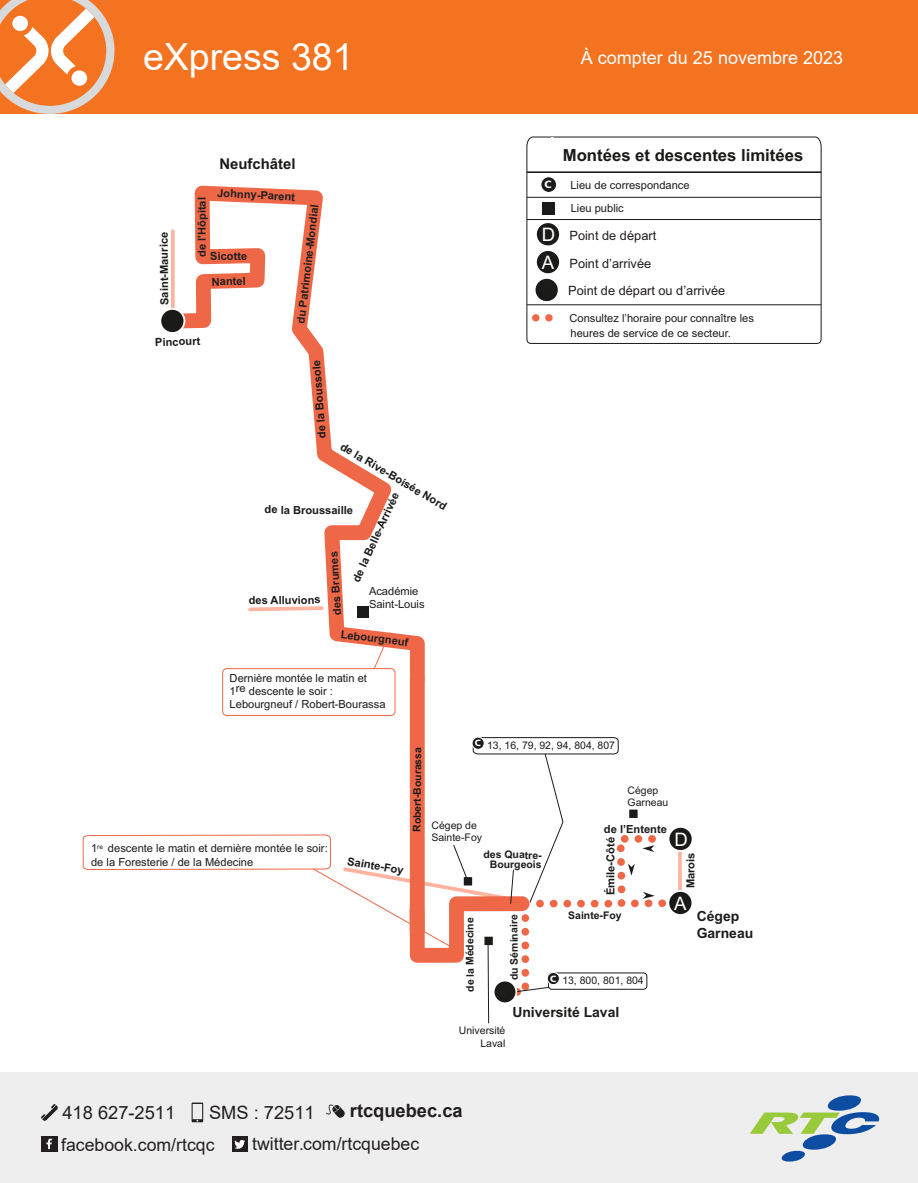
<style>
.page{position:relative;width:918px;height:1183px;background:#fff}
.page>*{position:absolute;margin:0;border:0;box-sizing:border-box;transform-origin:0 0}
.t1{font:37.5px "Arial";color:#fff}
.t2{font:18.6px/27.8px "Arial";color:#fff}
.t3{font:18.3px "Arial";color:#231f20}
.t4{font:700 18.3px "Arial";color:#231f20}
.t5{font:18px "Arial";color:#fff}
.t6{font:17.7px "Arial";color:#231f20}
.t7{font:700 16.65px "Arial";color:#1a1a19}
.t8{font:700 14.85px "Arial";color:#1a1a19}
.t9{font:700 13.95px/16.6px "Arial";letter-spacing:-.005em;color:#1b1b1a}
.t10{font:12.75px/27.9px "Arial";color:#211d1e}
.t11{font:11.1px/23px "Arial";color:#1b1b1a}
.t12{font:700 11.1px "Arial";letter-spacing:-.01em;color:#1a1a19}
.t13{font:11.1px/13px "Arial";color:#1a1a19}
.t14{font:700 11.1px "Arial";letter-spacing:-.005em;color:#231f20}
.t15{font:10.5px/12.1px "Arial";letter-spacing:-.005em;color:#1b1b1a}
.t16{font:700 10.5px/9.8px "Arial";letter-spacing:-.01em;color:#1b1b1a;text-align:right}
.t17{font:900 10.5px "Frutiger LT";color:#fff}
</style>
<div class="page">
<div style="left:0;top:1071px;width:918px;height:111px;background:#eeeeef"></div>
<svg style="left:41px;top:1104px;width:17px;height:16px"></svg>
<svg style="left:192px;top:1102px;width:11px;height:19px"></svg>
<svg style="left:326px;top:1104px;width:19px;height:13px"></svg>
<div style="left:232px;top:1136px;width:16px;height:15px;background:#231f20"></div>
<svg style="left:234px;top:1140px;width:11px;height:8px"></svg>
<div style="left:41px;top:1135px;width:16px;height:16px;background:#231f20"></div>
<svg style="left:46px;top:1138px;width:6px;height:10px"></svg>
<svg style="left:750px;top:1095px;width:130px;height:66px"></svg>
<div style="left:0;top:0;width:918px;height:114px;background:#f47321"></div>
<svg style="left:0;top:0;width:115px;height:114px"></svg>
<svg style="left:171px;top:185px;width:221px;height:446px"></svg>
<div style="left:160px;top:309px;width:24px;height:24px;background:#1a1a19;border-radius:50%"></div>
<div style="left:159px;top:308px;width:26px;height:26px;border:2px solid #fff;border-radius:50%"></div>
<div style="left:357px;top:606px;width:11px;height:11px;background:#1a1a19"></div>
<svg style="left:526px;top:136px;width:296px;height:208px"></svg>
<hr style="left:527px;top:197px;width:294px;height:1px;background:#1b1b1a">
<hr style="left:527px;top:219px;width:294px;height:1px;background:#1b1b1a">
<hr style="left:527px;top:304px;width:294px;height:1px;background:#1b1b1a">
<div style="left:542px;top:202px;width:13px;height:12px;background:#1b1b1a"></div>
<hr style="left:527px;top:172px;width:294px;height:1px;background:#1b1b1a">
<div style="left:541px;top:177px;width:16px;height:15px;background:#1b1b1a;border-radius:50%"></div>
<div style="left:540px;top:176px;width:17px;height:17px;border:1px solid #fff;border-radius:50%"></div>
<svg style="left:536px;top:314px;width:26px;height:7px"></svg>
<hr style="left:678px;top:848px;width:4px;height:50px;background:#ffbaa8">
<svg style="left:540px;top:137px;width:20px;height:11px"></svg>
<svg style="left:83px;top:631px;width:584px;height:392px"></svg>
<div style="left:548px;top:972px;width:99px;height:17px;border:1px solid #1b1b1a;border-radius:3px"></div>
<div style="left:547px;top:972px;width:12px;height:12px;background:#1b1b1a;border-radius:50%"></div>
<div style="left:547px;top:971px;width:13px;height:13px;border:1px solid #fff;border-radius:50%"></div>
<div style="left:668px;top:826px;width:25px;height:24px;background:#1a1a19;border-radius:50%"></div>
<div style="left:668px;top:825px;width:26px;height:26px;border:2px solid #fff;border-radius:50%"></div>
<div style="left:668px;top:890px;width:24px;height:24px;background:#1a1a19;border-radius:50%"></div>
<div style="left:667px;top:889px;width:26px;height:26px;border:2px solid #fff;border-radius:50%"></div>
<div style="left:536px;top:222px;width:24px;height:24px;background:#1a1a19;border-radius:50%"></div>
<div style="left:535px;top:221px;width:26px;height:26px;border:2px solid #fff;border-radius:50%"></div>
<div style="left:536px;top:250px;width:24px;height:24px;background:#1a1a19;border-radius:50%"></div>
<div style="left:535px;top:249px;width:26px;height:26px;border:2px solid #fff;border-radius:50%"></div>
<div style="left:535px;top:278px;width:24px;height:24px;background:#1a1a19;border-radius:50%"></div>
<div style="left:534px;top:277px;width:26px;height:26px;border:2px solid #fff;border-radius:50%"></div>
<p class="t1" style="left:143px;top:31px;width:212px">eXpress 381</p>
<p class="t12" style="left:156px;top:305px;width:75px;rotate:-90deg">Saint-Maurice</p>
<p class="t8" style="left:220px;top:154px;width:77px">Neufchâtel</p>
<p class="t14" style="left:218px;top:185px;width:79px;rotate:3deg">Johnny-Parent</p>
<p class="t14" style="left:194px;top:257px;width:61px;rotate:-90deg">de l'Hôpital</p>
<p class="t14" style="left:293px;top:322px;width:122px;rotate:-83deg">du Patrimoine-Mondial</p>
<p class="t14" style="left:210px;top:248px;width:39px;rotate:-1deg">Sicotte</p>
<p class="t14" style="left:212px;top:273px;width:36px;rotate:-1deg">Nantel</p>
<p class="t12" style="left:155px;top:334px;width:47px;rotate:-2deg">Pincourt</p>
<p class="t12" style="left:314px;top:439px;width:80px;rotate:-94deg">de la Boussole</p>
<p class="t12" style="left:345px;top:439px;width:123px;rotate:30deg">de la Rive-Boisée Nord</p>
<p class="t12" style="left:348px;top:577px;width:99px;rotate:-65deg">de la Belle-Arrivée</p>
<p class="t12" style="left:265px;top:502px;width:90px">de la Broussaille</p>
<p class="t14" style="left:329px;top:615px;width:65px;rotate:-93deg">des Brumes</p>
<p class="t13" style="left:369px;top:584px;width:57px">Académie<br>Saint-Louis</p>
<p class="t12" style="left:249px;top:592px;width:73px;rotate:-1deg">des Alluvions</p>
<p class="t14" style="left:342px;top:626px;width:70px;rotate:7deg">Lebourgneuf</p>
<p class="t13" style="left:230px;top:671px;width:157px">Dernière montée le matin et<br>1re descente le soir :<br>Lebourgneuf / Robert-Bourassa</p>
<p class="t5" style="left:581px;top:45px;width:264px">À compter du 25 novembre 2023</p>
<p class="t17" style="left:545px;top:178px;width:8px">C</p>
<p class="t2" style="left:542px;top:220px;width:15px">D<br>A</p>
<p class="t7" style="left:563px;top:143px;width:242px">Montées et descentes limitées</p>
<p class="t11" style="left:570px;top:173px;width:121px">Lieu de correspondance<br>Lieu public</p>
<p class="t10" style="left:570px;top:221px;width:88px">Point de départ<br>Point d’arrivée</p>
<p class="t10" style="left:568px;top:277px;width:159px">Point de départ ou d’arrivée</p>
<p class="t11" style="left:569px;top:311px;width:186px;line-height:14.9px">Consultez l’horaire pour connaître les heures de service de ce secteur.</p>
<p class="t11" style="left:91px;top:841px;width:238px;line-height:13.4px">1<sup>re</sup> descente le matin et dernière montée le soir: de la Foresterie / de la Médecine</p>
<p class="t16" style="left:413px;top:831px;width:86px;rotate:-90deg">Robert-Bourassa</p>
<p class="t12" style="left:349px;top:852px;width:58px;rotate:10deg">Sainte-Foy</p>
<p class="t15" style="left:475px;top:738px;width:142px"><sup>C</sup> 13, 16, 79, 92, 94, 804, 807</p>
<p class="t15" style="left:628px;top:783px;width:42px;line-height:12.6px">Cégep<br>Garneau</p>
<p class="t15" style="left:431px;top:818px;width:52px">Cégep de<br>Sainte-Foy</p>
<p class="t16" style="left:484px;top:849px;width:60px">des Quatre-<br>Bourgeois</p>
<p class="t16" style="left:465px;top:991px;width:76px;rotate:-90deg">de al Médecine</p>
<p class="t16" style="left:509px;top:979px;width:67px;rotate:-90deg">du Séminaire</p>
<p class="t12" style="left:604px;top:820px;width:65px">de l’Entente</p>
<p class="t2" style="left:674px;top:824px;width:15px">D</p>
<p class="t12" style="left:603px;top:895px;width:60px;rotate:-90deg">Émile-Côté</p>
<p class="t12" style="left:683px;top:888px;width:37px;rotate:-90deg">Marois</p>
<p class="t2" style="left:674px;top:888px;width:14px">A</p>
<p class="t9" style="left:697px;top:907px;width:58px">Cégep<br>Garneau</p>
<p class="t16" style="left:568px;top:910px;width:55px">Sainte-Foy</p>
<p class="t15" style="left:550px;top:974px;width:95px"><sup>C</sup> 13, 800, 801, 804</p>
<p class="t15" style="left:459px;top:1024px;width:48px;text-align:right">Université<br>Laval</p>
<p class="t9" style="left:512px;top:1003px;width:109px">Université Laval</p>
<h3 class="t3" style="left:62px;top:1099px;width:114px">418 627-2511</h3>
<h3 class="t3" style="left:209px;top:1099px;width:107px">SMS : 72511</h3>
<h3 class="t4" style="left:350px;top:1097px;width:114px">rtcquebec.ca</h3>
<h3 class="t6" style="left:61px;top:1131px;width:155px">facebook.com/rtcqc</h3>
<h3 class="t6" style="left:252px;top:1131px;width:169px">twitter.com/rtcquebec</h3>
</div>
